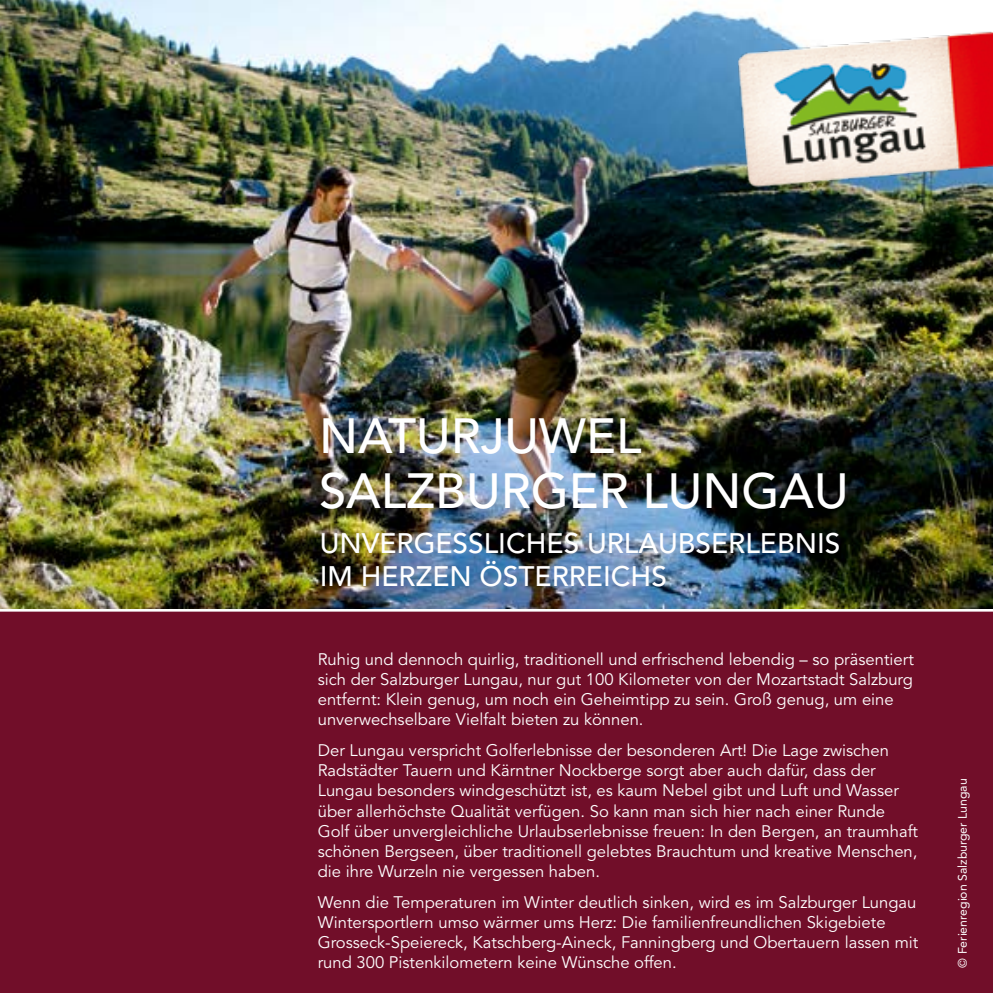
<style>
.page{position:relative;width:993px;height:993px;background:#fff}
.page>*{position:absolute;margin:0;border:0;box-sizing:border-box;transform-origin:0 0}
.t1{font:500 49px/55.5px "Avenir";color:#fff}
.t2{font:500 28px/32.7px "Avenir";color:#fff}
.t3{font:16.62px/20.1px "Avenir";color:#fff}
.t4{font:12.25px "Avenir";color:#fff}
</style>
<div class="page">
<img style="left:0;top:0;width:992px;height:608px">
<div style="left:0;top:610px;width:992px;height:382px;background:#710e29"></div>
<hr style="left:0;top:608px;width:992px;height:3px;background:#fff">
<img style="left:707px;top:20px;width:285px;height:170px">
<h1 class="t1" style="left:319px;top:409px;width:531px">NATURJUWEL<br>SALZBURGER LUNGAU</h1>
<h2 class="t2" style="left:319px;top:528px;width:522px">UNVERGESSLICHES URLAUBSERLEBNIS<br>IM HERZEN ÖSTERREICHS</h2>
<p class="t3" style="left:317px;top:649px;width:597px">Ruhig und dennoch quirlig, traditionell und erfrischend lebendig – so präsentiert sich der Salzburger Lungau, nur gut 100 Kilometer von der Mozartstadt Salzburg entfernt: Klein genug, um noch ein Geheimtipp zu sein. Groß genug, um eine unverwechselbare Vielfalt bieten zu können.</p>
<p class="t3" style="left:317px;top:740px;width:601px">Der Lungau verspricht Golferlebnisse der besonderen Art! Die Lage zwischen Radstädter Tauern und Kärntner Nockberge sorgt aber auch dafür, dass der Lungau besonders windgeschützt ist, es kaum Nebel gibt und Luft und Wasser über allerhöchste Qualität verfügen. So kann man sich hier nach einer Runde Golf über unvergleichliche Urlaubserlebnisse freuen: In den Bergen, an traumhaft schönen Bergseen, über traditionell gelebtes Brauchtum und kreative Menschen, die ihre Wurzeln nie vergessen haben.</p>
<p class="t3" style="left:317px;top:891px;width:602px">Wenn die Temperaturen im Winter deutlich sinken, wird es im Salzburger Lungau Wintersportlern umso wärmer ums Herz: Die familienfreundlichen Skigebiete Grosseck-Speiereck, Katschberg-Aineck, Fanningberg und Obertauern lassen mit rund 300 Pistenkilometern keine Wünsche offen.</p>
<p class="t4" style="left:955px;top:967px;width:190px;rotate:-90deg">© Ferienregion Salzburger Lungau</p>
</div>
